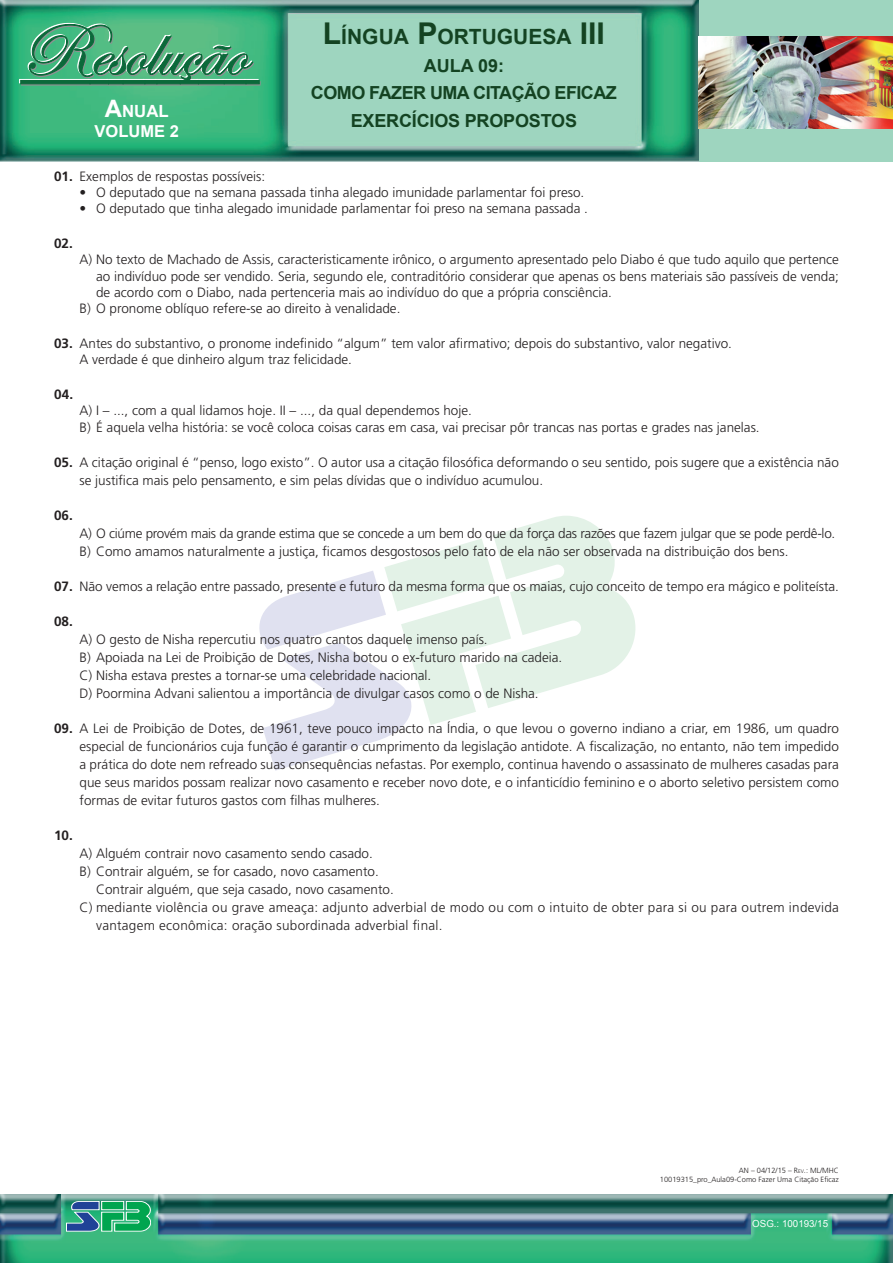
<style>
.page{position:relative;width:893px;height:1263px;background:#fff}
.page>*{position:absolute;margin:0;border:0;box-sizing:border-box;transform-origin:0 0}
.t1{font:700 21px "Arial";color:#144322}
.t2{font:700 18px/27.6px "Arial";letter-spacing:-.03em;color:#144322;text-align:center}
.t3{font:700 16.8px "Arial";color:#fff}
.t4{font:700 16.5px "Arial";color:#fff}
.t5{font:300 13.5px/18px "Frutiger";color:#231f20}
.t6{font:300 13.5px "Frutiger";letter-spacing:.02em;color:#231f20}
.t7{font:700 13.5px "Frutiger";color:#231f20}
.t8{font:9.75px "Arial";color:#fff}
.t9{font:300 7.5px/9px "Frutiger";color:#231f20;text-align:right}
.s1{font-size:24px}
.s2{font-style:inherit}
.s3{font-size:30px}
.s4{font-weight:700}
.s5{font-size:5.25px}
</style>
<div class="page">
<div style="left:0;top:0;width:893px;height:162px;background:#9ed5bf"></div>
<img style="left:0;top:0;width:698px;height:162px">
<img style="left:698px;top:37px;width:195px;height:91px">
<div style="left:19px;top:79px;width:70px;height:4px;border:1px solid #fff"></div>
<svg style="left:20px;top:23px;width:240px;height:62px"></svg>
<div style="left:224px;top:80px;width:22px;height:4px;border:1px solid #0b693a"></div>
<div style="left:246px;top:80px;width:14px;height:4px;border:1px solid #0b693a"></div>
<img style="left:0;top:1195px;width:893px;height:68px">
<svg style="left:66px;top:1201px;width:85px;height:30px"></svg>
<svg style="left:259px;top:516px;width:377px;height:255px"></svg>
<p class="t3" style="left:105px;top:100px;width:65px"><span class="s1">A</span>NUAL</p>
<p class="t4" style="left:95px;top:120px;width:86px">VOLUME <span class="s2">2</span></p>
<h1 class="t1" style="left:323px;top:23px;width:283px"><span class="s3">L</span>ÍNGUA <span class="s3">P</span>ORTUGUESA <span class="s3">III</span></h1>
<h2 class="t2" style="left:311px;top:52px;width:307px">AULA 09:<br>COMO FAZER UMA CITAÇÃO EFICAZ<br>EXERCÍCIOS PROPOSTOS</h2>
<p class="t5" style="left:54px;top:167px;width:213px"><span class="s4">01.</span> Exemplos de respostas possíveis:</p>
<p class="t5" style="left:80px;top:183px;width:506px">• O deputado que na semana passada tinha alegado imunidade parlamentar foi preso.</p>
<p class="t5" style="left:80px;top:199px;width:510px"><span class="s4">•</span> O deputado que tinha alegado imunidade parlamentar foi preso na semana passada .</p>
<p class="t7" style="left:54px;top:235px;width:20px">02.</p>
<p class="t5" style="left:80px;top:251px;width:761px">A) No texto de Machado de Assis, caracteristicamente irônico, o argumento apresentado pelo Diabo é que tudo aquilo que pertence</p>
<p class="t5" style="left:96px;top:267px;width:744px">ao indivíduo pode ser vendido. Seria, segundo ele, contraditório considerar que apenas os bens materiais são passíveis de venda;</p>
<p class="t5" style="left:96px;top:283px;width:517px">de acordo com o Diabo, nada pertenceria mais ao indivíduo do que a própria consciência.</p>
<p class="t5" style="left:80px;top:299px;width:322px">B) O pronome oblíquo refere-se ao direito à venalidade.</p>
<p class="t5" style="left:80px;top:335px;width:654px;line-height:16.2px;text-indent:-26px"><span class="s4">03.</span> Antes do substantivo, o pronome indefinido “algum” tem valor afirmativo; depois do substantivo, valor negativo.<br>A verdade é que dinheiro algum traz felicidade.</p>
<p class="t7" style="left:54px;top:386px;width:21px">04.</p>
<p class="t5" style="left:80px;top:403px;width:682px;line-height:16.2px">A) I – ..., com a qual lidamos hoje. II – ..., da qual dependemos hoje.<br>B) É aquela velha história: se você coloca coisas caras em casa, vai precisar pôr trancas nas portas e grades nas janelas.</p>
<p class="t5" style="left:80px;top:453px;width:761px;text-indent:-26px"><span class="s4">05.</span> A citação original é “penso, logo existo”. O autor usa a citação filosófica deformando o seu sentido, pois sugere que a existência não se justifica mais pelo pensamento, e sim pelas dívidas que o indivíduo acumulou.</p>
<p class="t7" style="left:54px;top:507px;width:20px">06.</p>
<p class="t5" style="left:80px;top:524px;width:757px">A) O ciúme provém mais da grande estima que se concede a um bem do que da força das razões que fazem julgar que se pode perdê-lo.<br>B) Como amamos naturalmente a justiça, ficamos desgostosos pelo fato de ela não ser observada na distribuição dos bens.</p>
<p class="t5" style="left:54px;top:577px;width:786px"><span class="s4">07.</span> Não vemos a relação entre passado, presente e futuro da mesma forma que os maias, cujo conceito de tempo era mágico e politeísta.</p>
<p class="t7" style="left:54px;top:613px;width:20px">08.</p>
<p class="t5" style="left:80px;top:630px;width:484px">A) O gesto de Nisha repercutiu nos quatro cantos daquele imenso país.<br>B) Apoiada na Lei de Proibição de Dotes, Nisha botou o ex-futuro marido na cadeia.<br>C) Nisha estava prestes a tornar-se uma celebridade nacional.<br>D) Poormina Advani salientou a importância de divulgar casos como o de Nisha.</p>
<p class="t5" style="left:80px;top:719px;width:761px;text-align:justify;text-indent:-26px"><span class="s4">09.</span> A Lei de Proibição de Dotes, de 1961, teve pouco impacto na Índia, o que levou o governo indiano a criar, em 1986, um quadro especial de funcionários cuja função é garantir o cumprimento da legislação antidote. A fiscalização, no entanto, não tem impedido a prática do dote nem refreado suas consequências nefastas. Por exemplo, continua havendo o assassinato de mulheres casadas para que seus maridos possam realizar novo casamento e receber novo dote, e o infanticídio feminino e o aborto seletivo persistem como formas de evitar futuros gastos com filhas mulheres.</p>
<p class="t7" style="left:54px;top:827px;width:20px">10.</p>
<p class="t5" style="left:80px;top:844px;width:295px">A) Alguém contrair novo casamento sendo casado.</p>
<p class="t5" style="left:80px;top:862px;width:301px">B) Contrair alguém, se for casado, novo casamento.</p>
<p class="t5" style="left:96px;top:880px;width:299px">Contrair alguém, que seja casado, novo casamento.</p>
<p class="t6" style="left:80px;top:899px;width:761px">C) mediante violência ou grave ameaça: adjunto adverbial de modo ou com o intuito de obter para si ou para outrem indevida</p>
<p class="t6" style="left:96px;top:917px;width:348px">vantagem econômica: oração subordinada adverbial final.</p>
<p class="t9" style="left:660px;top:1166px;width:181px">AN – 04/12/15 – <span class="s2">R</span><span class="s5">EV</span>.: ML/MHC<br>10019315_pro_Aula09-Como Fazer Uma Citação Eficaz</p>
<p class="t8" style="left:752px;top:1217px;width:77px">OSG.: 100193/15</p>
</div>
